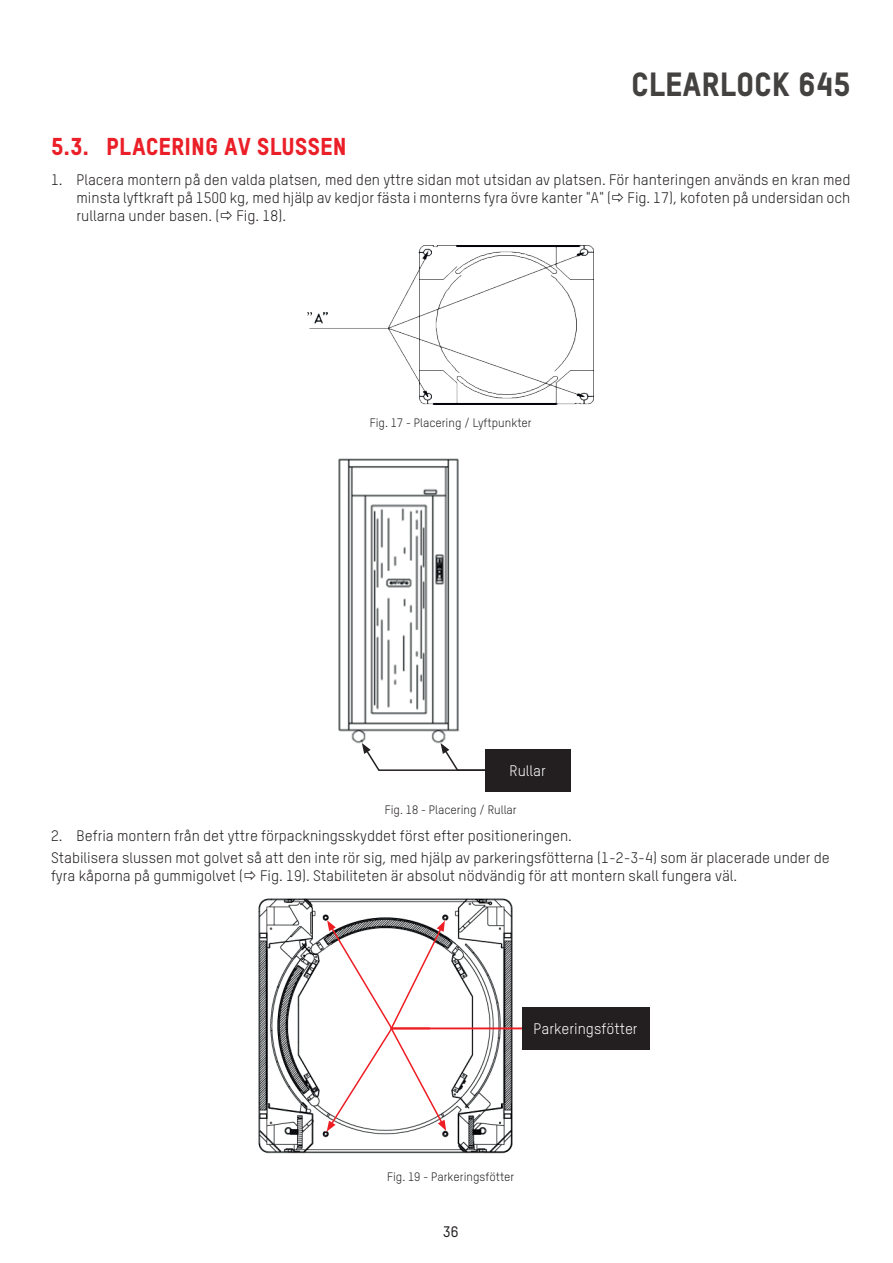
<style>
.page{position:relative;width:893px;height:1263px;background:#fff}
.page>*{position:absolute;margin:0;border:0;box-sizing:border-box;transform-origin:0 0}
.t1{font:33px "Oxfam TSTARPRO Headline";color:#444141}
.t2{font:24px "Oxfam TSTARPRO Headline";color:#eb1f28}
.t3{font:15px/18px "Oxfam TSTARPRO";color:#231f20;text-align:justify}
.t4{font:15px "Oxfam TSTARPRO";color:#fff}
.t5{font:500 15px "Oxfam TSTARPRO";color:#231f20}
.t6{font:12px "Oxfam TSTARPRO";color:#231f20}
</style>
<div class="page">
<img style="left:308px;top:246px;width:286px;height:158px">
<img style="left:338px;top:458px;width:122px;height:286px">
<svg style="left:362px;top:743px;width:123px;height:28px"></svg>
<div style="left:485px;top:749px;width:85px;height:42px;background:#231f20"></div>
<img style="left:258px;top:898px;width:255px;height:256px">
<svg style="left:327px;top:920px;width:195px;height:211px"></svg>
<div style="left:522px;top:1007px;width:127px;height:43px;background:#231f20"></div>
<h1 class="t1" style="left:631px;top:64px;width:221px">CLEARLOCK 645</h1>
<h2 class="t2" style="left:51px;top:131px;width:297px">5.3. PLACERING AV SLUSSEN</h2>
<p class="t3" style="left:77px;top:171px;width:775px;text-indent:-26px">1. Placera montern på den valda platsen, med den yttre sidan mot utsidan av platsen. För hanteringen används en kran med minsta lyftkraft på 1500 kg, med hjälp av kedjor fästa i monterns fyra övre kanter "A" ( Fig. 17), kofoten på undersidan och rullarna under basen. ( Fig. 18).</p>
<p class="t6" style="left:370px;top:416px;width:163px">Fig. 17 - Placering / Lyftpunkter</p>
<p class="t4" style="left:510px;top:762px;width:38px">Rullar</p>
<p class="t6" style="left:385px;top:803px;width:133px">Fig. 18 - Placering / Rullar</p>
<p class="t3" style="left:51px;top:824px;width:780px;line-height:22.2px">2. Befria montern från det yttre förpackningsskyddet först efter positioneringen.<br>Stabilisera slussen mot golvet så att den inte rör sig, med hjälp av parkeringsfötterna (1-2-3-4) som är placerade under de</p>
<p class="t3" style="left:51px;top:867px;width:688px">fyra kåporna på gummigolvet ( Fig. 19). Stabiliteten är absolut nödvändig för att montern skall fungera väl.</p>
<p class="t4" style="left:534px;top:1020px;width:106px">Parkeringsfötter</p>
<p class="t6" style="left:387px;top:1170px;width:129px">Fig. 19 - Parkeringsfötter</p>
<p class="t5" style="left:443px;top:1222px;width:17px">36</p>
</div>
